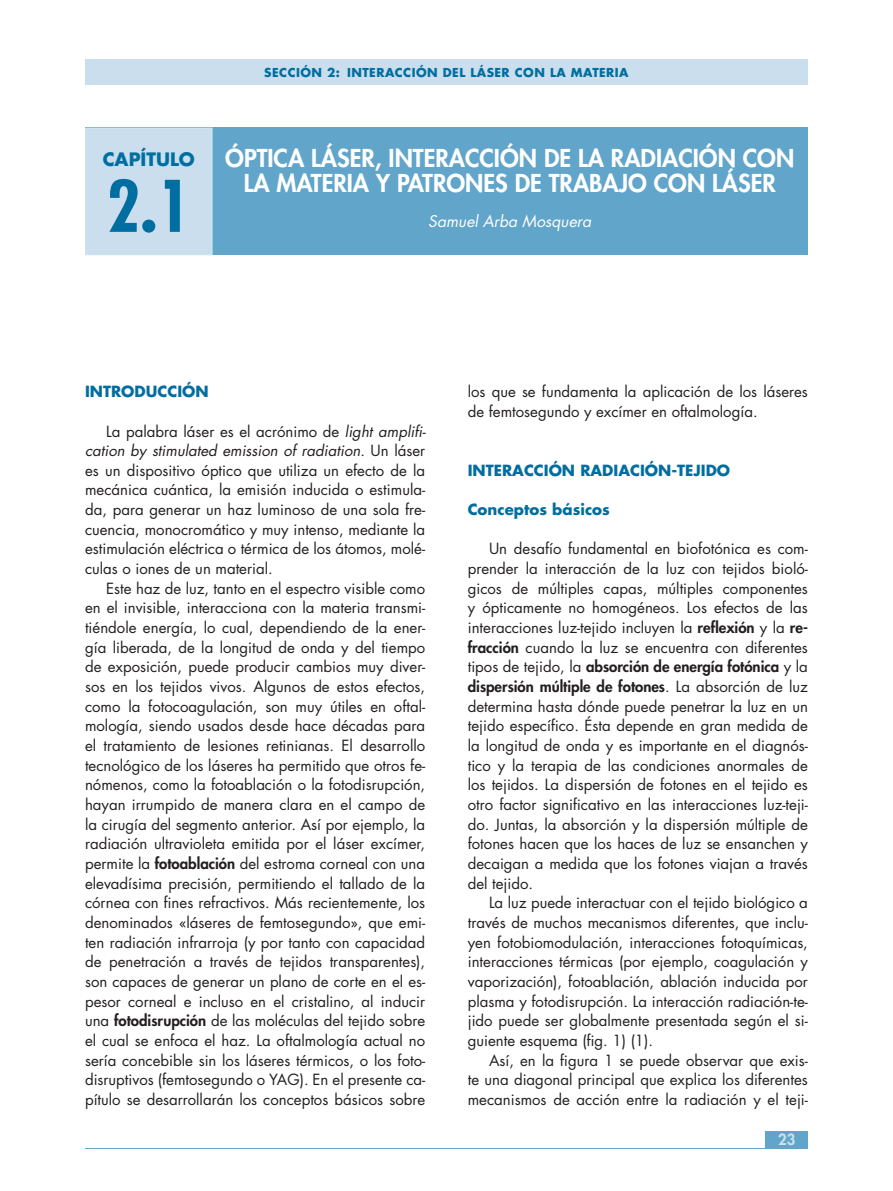
<style>
.page{position:relative;width:893px;height:1191px;background:#fff}
.page>*{position:absolute;margin:0;border:0;box-sizing:border-box;transform-origin:0 0}
.t1{font:700 condensed 69px "Futura Std";color:#006ea0}
.t2{font:800 24px/25.5px "Futura Std";color:#fff;text-align:center}
.t3{font:700 18px "Futura Std";color:#006ea0}
.t4{font:italic 15.75px "Futura Std";color:#fff}
.t5{font:15px/19.6px "Futura Std";color:#231f20;text-align:justify}
.t6{font:700 15px "Futura Std";color:#006ea0}
.t7{font:800 15px "Futura Std";color:#cae4f0}
.t8{font:700 12px "Futura Std";letter-spacing:.04em;color:#006ea0}
.s1{font-style:italic}
.s2{font-weight:800}
</style>
<div class="page">
<div style="left:765px;top:1131px;width:43px;height:17px;background:#62a5ca"></div>
<hr style="left:85px;top:1148px;width:723px;height:1px;background:#62a5ca">
<div style="left:85px;top:128px;width:723px;height:127px;background:#62a5ca"></div>
<div style="left:86px;top:128px;width:126px;height:126px;background:#cadeed"></div>
<div style="left:85px;top:128px;width:128px;height:127px;border:2px solid #cae4f0"></div>
<div style="left:85px;top:60px;width:723px;height:25px;background:#cadeed"></div>
<p class="t3" style="left:103px;top:147px;width:94px">CAPÍTULO</p>
<h1 class="t1" style="left:107px;top:163px;width:86px">2.1</h1>
<p class="t8" style="left:264px;top:65px;width:366px">SECCIÓN 2: INTERACCIÓN DEL LÁSER CON LA MATERIA</p>
<h2 class="t2" style="left:225px;top:145px;width:570px">ÓPTICA LÁSER, INTERACCIÓN DE LA RADIACIÓN CON<br>LA MATERIA Y PATRONES DE TRABAJO CON LÁSER</h2>
<p class="t4" style="left:428px;top:211px;width:164px">Samuel Arba Mosquera</p>
<p class="t6" style="left:85px;top:381px;width:125px">INTRODUCCIÓN</p>
<p class="t5" style="left:85px;top:421px;width:342px;text-indent:21px">La palabra láser es el acrónimo de <span class="s1">light amplifi&shy;cation by stimulated emission of radiation</span>. Un láser es un dispositivo óptico que utiliza un efecto de la mecánica cuántica, la emisión inducida o estimula&shy;da, para generar un haz luminoso de una sola fre&shy;cuencia, monocromático y muy intenso, mediante la estimulación eléctrica o térmica de los átomos, molé&shy;culas o iones de un material.</p>
<p class="t5" style="left:85px;top:578px;width:342px;text-indent:21px">Este haz de luz, tanto en el espectro visible como en el invisible, interacciona con la materia transmi&shy;tiéndole energía, lo cual, dependiendo de la ener&shy;gía liberada, de la longitud de onda y del tiempo de exposición, puede producir cambios muy diver&shy;sos en los tejidos vivos. Algunos de estos efectos, como la fotocoagulación, son muy útiles en oftal&shy;mología, siendo usados desde hace décadas para el tratamiento de lesiones retinianas. El desarrollo tecnológico de los láseres ha permitido que otros fe&shy;nómenos, como la fotoablación o la fotodisrupción, hayan irrumpido de manera clara en el campo de la cirugía del segmento anterior. Así por ejemplo, la radiación ultravioleta emitida por el láser excímer, permite la <span class="s2">fotoablación</span> del estroma corneal con una elevadísima precisión, permitiendo el tallado de la córnea con fines refractivos. Más recientemente, los denominados «láseres de femtosegundo», que emi&shy;ten radiación infrarroja (y por tanto con capacidad de penetración a través de tejidos transparentes), son capaces de generar un plano de corte en el es&shy;pesor corneal e incluso en el cristalino, al inducir una <span class="s2">fotodisrupción</span> de las moléculas del tejido sobre el cual se enfoca el haz. La oftalmología actual no sería concebible sin los láseres térmicos, o los foto&shy;disruptivos (femtosegundo o YAG). En el presente ca&shy;pítulo se desarrollarán los conceptos básicos sobre</p>
<p class="t5" style="left:468px;top:382px;width:342px">los que se fundamenta la aplicación de los láseres de femtosegundo y excímer en oftalmología.</p>
<p class="t6" style="left:468px;top:460px;width:264px">INTERACCIÓN RADIACIÓN-TEJIDO</p>
<p class="t6" style="left:468px;top:499px;width:144px">Conceptos básicos</p>
<p class="t5" style="left:468px;top:539px;width:342px;text-indent:21px">Un desafío fundamental en biofotónica es com&shy;prender la interacción de la luz con tejidos bioló&shy;gicos de múltiples capas, múltiples componentes y ópticamente no homogéneos. Los efectos de las interacciones luz-tejido incluyen la <span class="s2">reflexión</span> y la <span class="s2">re&shy;fracción</span> cuando la luz se encuentra con diferentes tipos de tejido, la <span class="s2">absorción de energía fotónica</span> y la <span class="s2">dispersión múltiple de fotones</span>. La absorción de luz determina hasta dónde puede penetrar la luz en un tejido específico. Ésta depende en gran medida de la longitud de onda y es importante en el diagnós&shy;tico y la terapia de las condiciones anormales de los tejidos. La dispersión de fotones en el tejido es otro factor significativo en las interacciones luz-teji&shy;do. Juntas, la absorción y la dispersión múltiple de fotones hacen que los haces de luz se ensanchen y decaigan a medida que los fotones viajan a través del tejido.</p>
<p class="t5" style="left:468px;top:893px;width:342px;text-indent:21px">La luz puede interactuar con el tejido biológico a través de muchos mecanismos diferentes, que inclu&shy;yen fotobiomodulación, interacciones fotoquímicas, interacciones térmicas (por ejemplo, coagulación y vaporización), fotoablación, ablación inducida por plasma y fotodisrupción. La interacción radiación-te&shy;jido puede ser globalmente presentada según el si&shy;guiente esquema (fig. 1) (1).</p>
<p class="t5" style="left:468px;top:1050px;width:342px;text-indent:21px">Así, en la figura 1 se puede observar que exis&shy;te una diagonal principal que explica los diferentes mecanismos de acción entre la radiación y el teji-</p>
<p class="t7" style="left:778px;top:1129px;width:19px">23</p>
</div>
